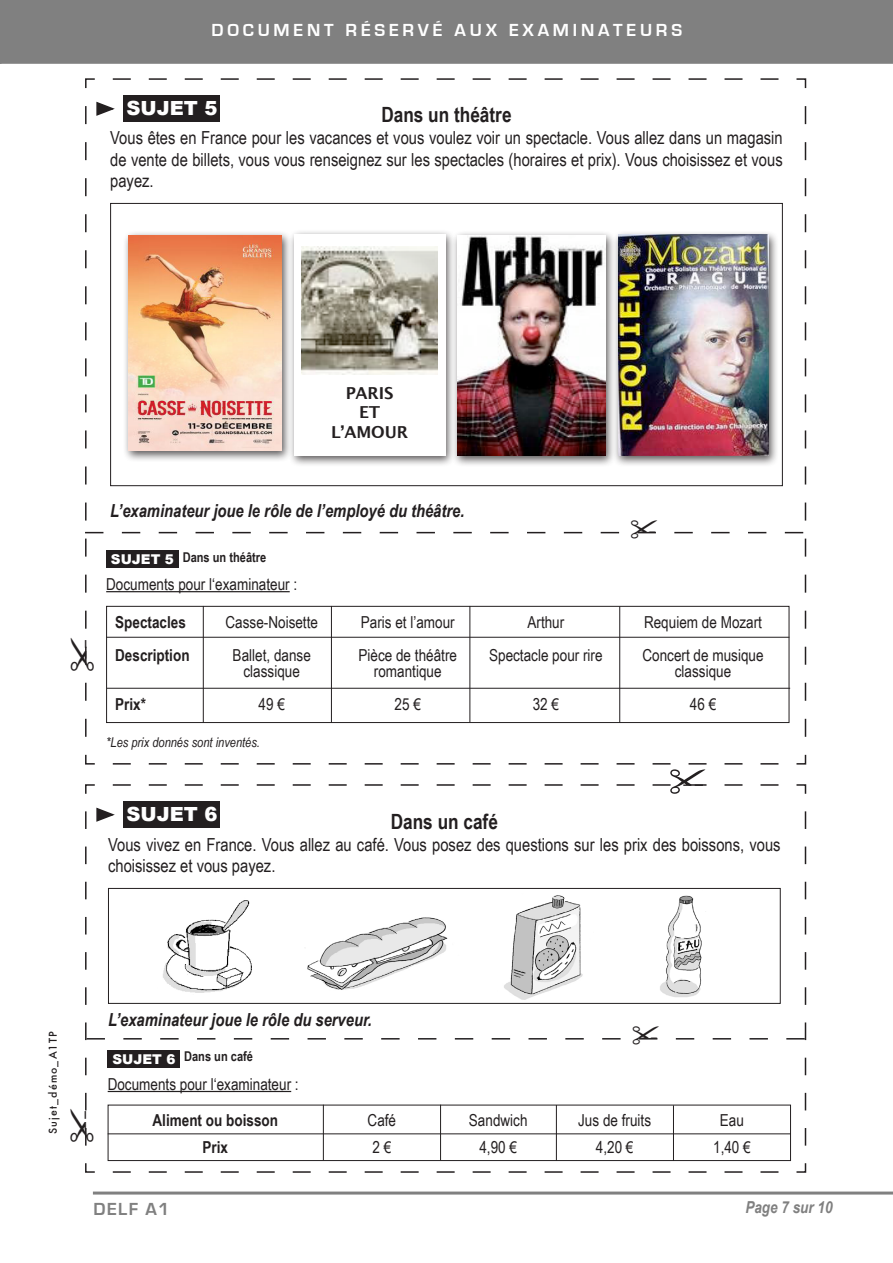
<style>
.page{position:relative;width:893px;height:1263px;background:#fff}
.page>*{position:absolute;margin:0;border:0;box-sizing:border-box;transform-origin:0 0}
.t1{font:700 21px "Arial Narrow";color:#231f20}
.t2{font:900 19.5px "Arial";color:#fff}
.t3{font:18px/21.6px "Arial Narrow";color:#231f20}
.t4{font:italic 700 18px "Arial Narrow";color:#231f20}
.t5{font:700 18px "Eurostile";letter-spacing:.21em;color:#fff}
.t6{font:700 18px "Eurostile";letter-spacing:.08em;color:#808080}
.t7{font:16.5px/33px "Arial Narrow";color:#231f20;text-align:center}
.t8{font:700 16.5px/33px "Arial Narrow";color:#231f20}
.t9{font:700 16.5px/19.8px "Lucida Grande";letter-spacing:-.01em;color:#231f20;text-align:center}
.t10{font:italic 700 16.5px "Arial Narrow";color:#808080}
.t11{font:700 13.5px "Arial Narrow";color:#231f20}
.t12{font:italic 13.5px "Arial Narrow";color:#231f20}
.t13{font:500 10.5px "Futura";letter-spacing:.11em;color:#231f20}
.s1{font-family:"Arial";font-weight:900;color:#fff}
</style>
<div class="page">
<div style="left:0;top:0;width:893px;height:64px;background:#808080"></div>
<hr style="left:93px;top:1191px;width:800px;height:3px;background:#808080">
<svg style="left:85px;top:784px;width:722px;height:389px"></svg>
<div style="left:123px;top:800px;width:97px;height:27px;background:#231f20"></div>
<div style="left:123px;top:95px;width:97px;height:27px;background:#231f20"></div>
<div style="left:108px;top:1105px;width:683px;height:56px;border:1px solid #231f20"></div>
<hr style="left:323px;top:1105px;width:1px;height:55px;background:#231f20">
<hr style="left:440px;top:1105px;width:1px;height:55px;background:#231f20">
<hr style="left:556px;top:1105px;width:1px;height:55px;background:#231f20">
<hr style="left:673px;top:1105px;width:1px;height:56px;background:#231f20">
<svg style="left:104px;top:763px;width:683px;height:31px"></svg>
<img style="left:85px;top:101px;width:721px;height:636px">
<svg style="left:85px;top:802px;width:721px;height:352px"></svg>
<p class="t5" style="left:212px;top:19px;width:472px">DOCUMENT RÉSERVÉ AUX EXAMINATEURS</p>
<p class="t2" style="left:126px;top:97px;width:92px">SUJET 5</p>
<p class="t1" style="left:381px;top:107px;width:132px">Dans un théâtre</p>
<p class="t3" style="left:110px;top:126px;width:674px;text-align:justify">Vous êtes en France pour les vacances et vous voulez voir un spectacle. Vous allez dans un magasin de vente de billets, vous vous renseignez sur les spectacles (horaires et prix). Vous choisissez et vous payez.</p>
<p class="t9" style="left:331px;top:383px;width:78px">PARIS<br>ET<br>L’AMOUR</p>
<p class="t4" style="left:110px;top:504px;width:356px">L’examinateur joue le rôle de l’employé du théâtre.</p>
<p class="t11" style="left:111px;top:552px;width:157px"><span class="s1">SUJET 5</span> Dans un théâtre</p>
<p class="t7" style="left:106px;top:569px;width:193px">Documents pour l‘examinateur :</p>
<p class="t8" style="left:115px;top:607px;width:76px">Spectacles<br>Description</p>
<p class="t8" style="left:115px;top:689px;width:32px">Prix*</p>
<p class="t7" style="left:225px;top:607px;width:94px">Casse-Noisette<br>Ballet, danse</p>
<p class="t7" style="left:244px;top:656px;width:58px">classique<br>49 €</p>
<p class="t12" style="left:106px;top:737px;width:155px">*Les prix donnés sont inventés.</p>
<p class="t7" style="left:358px;top:605px;width:100px;text-align:left">Paris et l’amour<br>Pièce de théâtre</p>
<p class="t7" style="left:374px;top:656px;width:69px">romantique<br>25 €</p>
<p class="t7" style="left:489px;top:605px;width:115px">Arthur<br>Spectacle pour rire</p>
<p class="t7" style="left:533px;top:689px;width:28px">32 €</p>
<p class="t7" style="left:642px;top:607px;width:123px;text-align:left">Requiem de Mozart<br>Concert de musique</p>
<p class="t7" style="left:675px;top:656px;width:58px">classique<br>46 €</p>
<p class="t2" style="left:126px;top:803px;width:92px">SUJET 6</p>
<p class="t1" style="left:391px;top:814px;width:109px">Dans un café</p>
<p class="t3" style="left:108px;top:833px;width:674px">Vous vivez en France. Vous allez au café. Vous posez des questions sur les prix des boissons, vous choisissez et vous payez.</p>
<p class="t13" style="left:48px;top:1134px;width:104px;rotate:-90deg">Sujet_démo_A1TP</p>
<p class="t4" style="left:108px;top:1012px;width:265px">L’examinateur joue le rôle du serveur.</p>
<p class="t11" style="left:112px;top:1052px;width:142px"><span class="s1">SUJET 6</span> Dans un café</p>
<p class="t7" style="left:108px;top:1069px;width:193px">Documents pour l‘examinateur :</p>
<p class="t8" style="left:153px;top:1108px;width:127px;line-height:27px;text-align:center">Aliment ou boisson<br>Prix</p>
<p class="t7" style="left:368px;top:1108px;width:30px;line-height:27px;text-align:left">Café<br>2 €</p>
<p class="t7" style="left:469px;top:1106px;width:60px;line-height:27px">Sandwich<br>4,90 €</p>
<p class="t7" style="left:578px;top:1108px;width:74px;line-height:27px">Jus de fruits<br>4,20 €</p>
<p class="t7" style="left:720px;top:1105px;width:26px">Eau</p>
<p class="t7" style="left:713px;top:1132px;width:39px">1,40 €</p>
<p class="t6" style="left:94px;top:1198px;width:78px">DELF A1</p>
<p class="t10" style="left:745px;top:1200px;width:89px">Page 7 sur 10</p>
</div>
